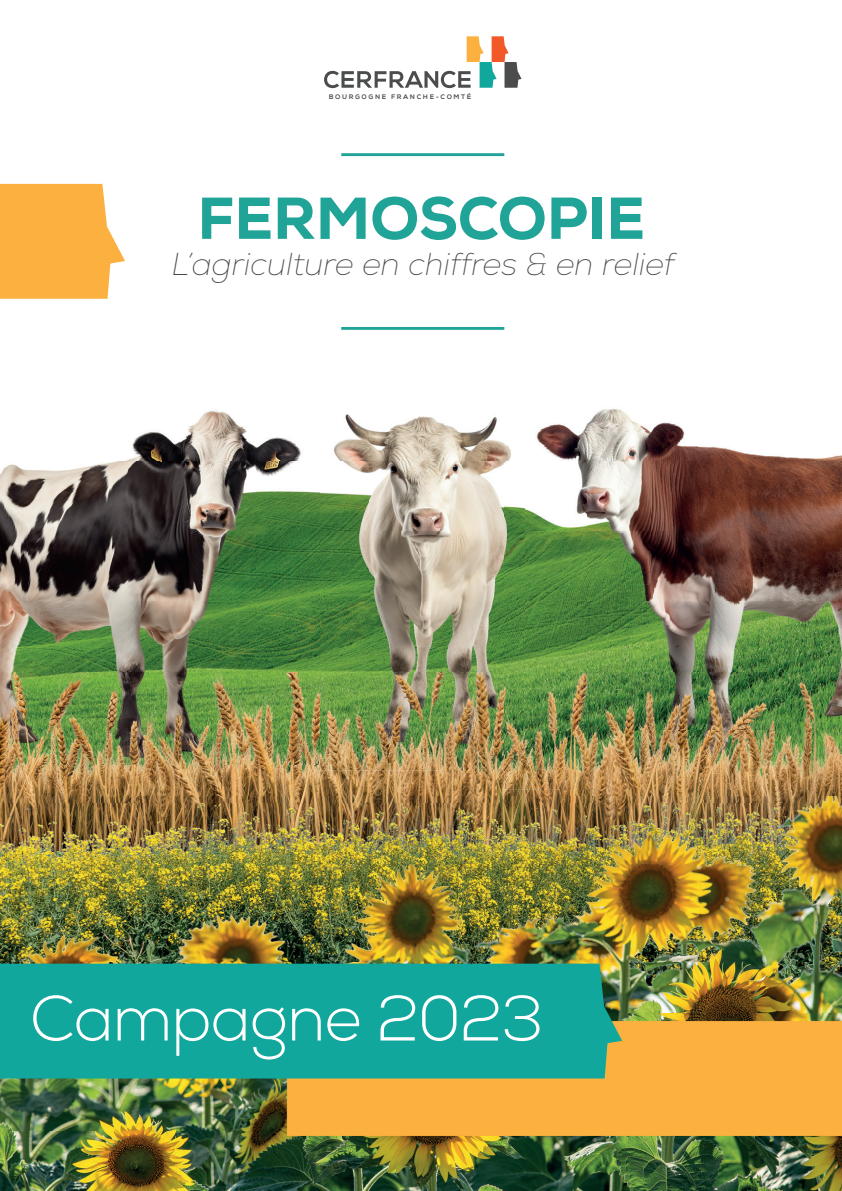
<style>
.page{position:relative;width:842px;height:1191px;background:#fff}
.page>*{position:absolute;margin:0;border:0;box-sizing:border-box;transform-origin:0 0}
.t1{font:300 64px "Nexa";letter-spacing:-.02em;color:#fff}
.t2{font:800 59px "Nexa";color:#21a498}
.t3{font:italic 100 31.6px "Nexa";color:#43464a}
.t4{font:6.6px "Nexa X Bold";letter-spacing:.25em;color:#4b4c4d}
</style>
<div class="page">
<img style="left:775px;top:455px;width:67px;height:7px">
<img style="left:536px;top:409px;width:239px;height:53px">
<img style="left:418px;top:462px;width:424px;height:210px">
<img style="left:443px;top:417px;width:68px;height:45px">
<img style="left:418px;top:416px;width:25px;height:46px">
<img style="left:0;top:409px;width:418px;height:355px">
<img style="left:0;top:764px;width:561px;height:32px">
<img style="left:561px;top:790px;width:281px;height:6px">
<img style="left:525px;top:672px;width:249px;height:59px">
<img style="left:774px;top:672px;width:68px;height:118px">
<img style="left:504px;top:731px;width:271px;height:59px">
<img style="left:418px;top:672px;width:86px;height:49px">
<img style="left:321px;top:721px;width:183px;height:49px">
<img style="left:504px;top:672px;width:21px;height:98px">
<img style="left:0;top:796px;width:842px;height:395px">
<svg style="left:324px;top:36px;width:197px;height:52px"></svg>
<hr style="left:341px;top:327px;width:163px;height:3px;background:#21a498">
<hr style="left:341px;top:153px;width:163px;height:3px;background:#21a498">
<svg style="left:0;top:183px;width:125px;height:116px;background:#fbba58"></svg>
<div style="left:286px;top:1020px;width:556px;height:117px;background:#fbb03f"></div>
<div style="left:0;top:962px;width:624px;height:117px;background:#12a79d"></div>
<p class="t4" style="left:329px;top:92px;width:144px">BOURGOGNE FRANCHE-COMTÉ</p>
<h2 class="t2" style="left:198px;top:181px;width:449px">FERMOSCOPIE</h2>
<p class="t3" style="left:172px;top:245px;width:504px">L’agriculture en chiffres &amp; en relief</p>
<h1 class="t1" style="left:30px;top:980px;width:515px">Campagne 2023</h1>
</div>
